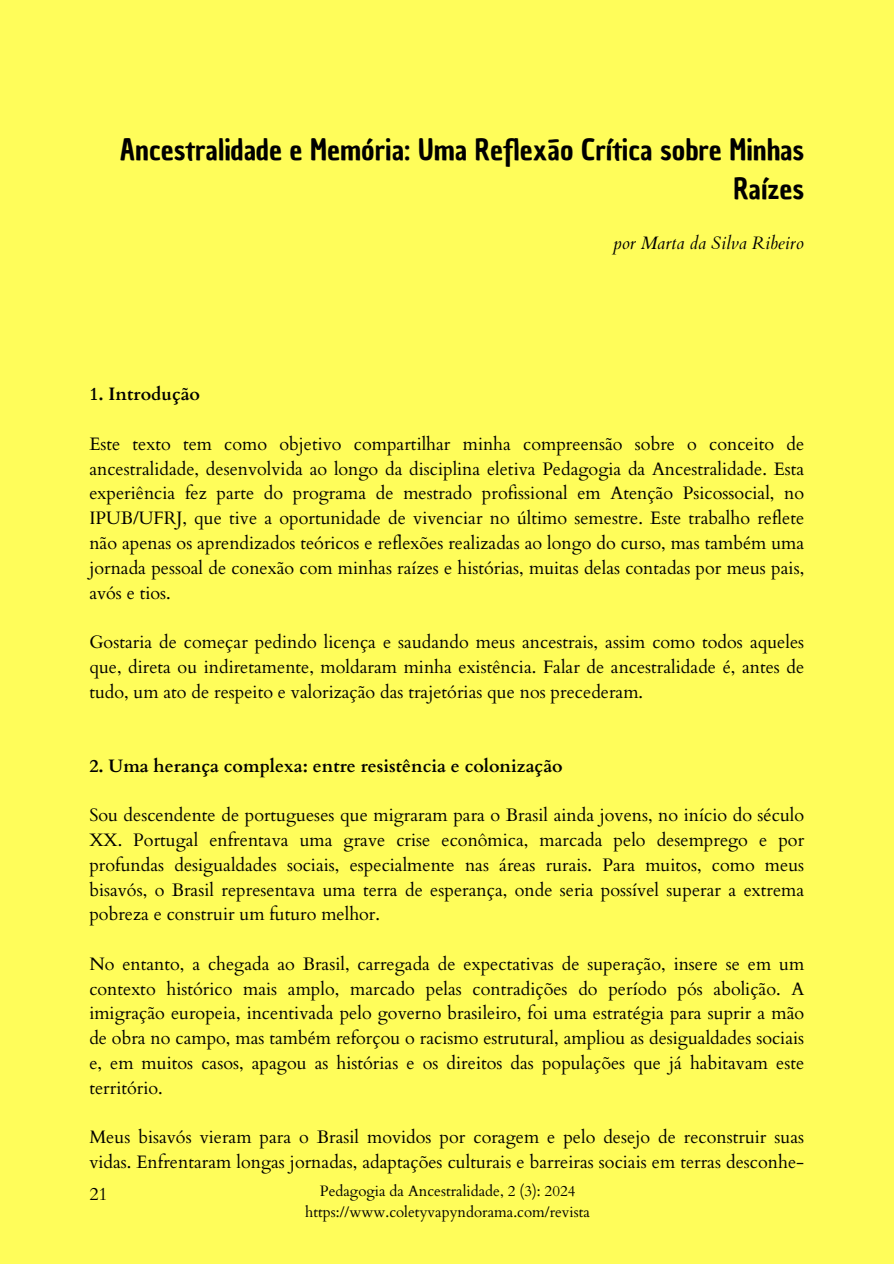
<style>
.page{position:relative;width:894px;height:1264px;background:#fff}
.page>*{position:absolute;margin:0;border:0;box-sizing:border-box;transform-origin:0 0}
.t1{font:28.5px/39.3px "Chau Philomene One";color:#000;text-align:right}
.t2{font:18px/24.8px "Cardo";color:#000;text-align:justify}
.t3{font:700 18px "Cardo";color:#000}
.t4{font:italic 18px "Cardo";color:#000}
.t5{font:15px "Cardo";color:#000}
.s1{color:#fffd5a}
</style>
<div class="page">
<div style="left:0;top:0;width:893px;height:1263px;background:#fffd5a"></div>
<h3 class="t1" style="left:120px;top:130px;width:685px">Ancestralidade e Memória: Uma Reflexão Crítica sobre Minhas<br>Raízes</h3>
<p class="t4" style="left:613px;top:231px;width:192px">por Marta da Silva Ribeiro</p>
<h1 class="t3" style="left:89px;top:382px;width:112px">1. Introdução</h1>
<h3 class="t2" style="left:89px;top:432px;width:716px">Este texto tem como objetivo compartilhar minha compreensão sobre o conceito de ancestralidade, desenvolvida ao longo da disciplina eletiva Pedagogia da Ancestralidade. Esta experiência fez parte do programa de mestrado profissional em Atenção Psicossocial, no IPUB/UFRJ, que tive a oportunidade de vivenciar no último semestre. Este trabalho reflete não apenas os aprendizados teóricos e reflexões realizadas ao longo do curso, mas também uma jornada pessoal de conexão com minhas raízes e histórias, muitas delas contadas por meus pais, avós e tios.</h3>
<h2 class="t2" style="left:89px;top:630px;width:716px">Gostaria de começar pedindo licença e saudando meus ancestrais, assim como todos aqueles que, direta ou indiretamente, moldaram minha existência. Falar de ancestralidade é, antes de tudo, um ato de respeito e valorização das trajetórias que nos precederam.</h2>
<h3 class="t3" style="left:89px;top:754px;width:475px">2. Uma herança complexa: entre resistência e colonização</h3>
<h3 class="t2" style="left:89px;top:803px;width:716px">Sou descendente de portugueses que migraram para o Brasil ainda jovens, no início do século XX. Portugal enfrentava uma grave crise econômica, marcada pelo desemprego e por profundas desigualdades sociais, especialmente nas áreas rurais. Para muitos, como meus bisavós, o Brasil representava uma terra de esperança, onde seria possível superar a extrema pobreza e construir um futuro melhor.</h3>
<h2 class="t2" style="left:89px;top:951px;width:716px">No entanto, a chegada ao Brasil, carregada de expectativas de superação, insere se em um contexto histórico mais amplo, marcado pelas contradições do período pós abolição. A imigração europeia, incentivada pelo governo brasileiro, foi uma estratégia para suprir a mão de obra no campo, mas também reforçou o racismo estrutural, ampliou as desigualdades sociais e, em muitos casos, apagou as histórias e os direitos das populações que já habitavam este território.</h2>
<h3 class="t2" style="left:89px;top:1125px;width:716px">Meus bisavós vieram para o Brasil movidos por coragem e pelo desejo de reconstruir suas vidas. Enfrentaram longas jornadas, adaptações culturais e barreiras sociais em terras desconhe&shy;<span class="s1">c</span></h3>
<h3 class="t2" style="left:89px;top:1181px;width:20px">21</h3>
<p class="t5" style="left:320px;top:1181px;width:257px">Pedagogia da Ancestralidade, 2 (3): 2024</p>
<p class="t5" style="left:305px;top:1201px;width:286px">https://www.coletyvapyndorama.com/revista</p>
</div>
